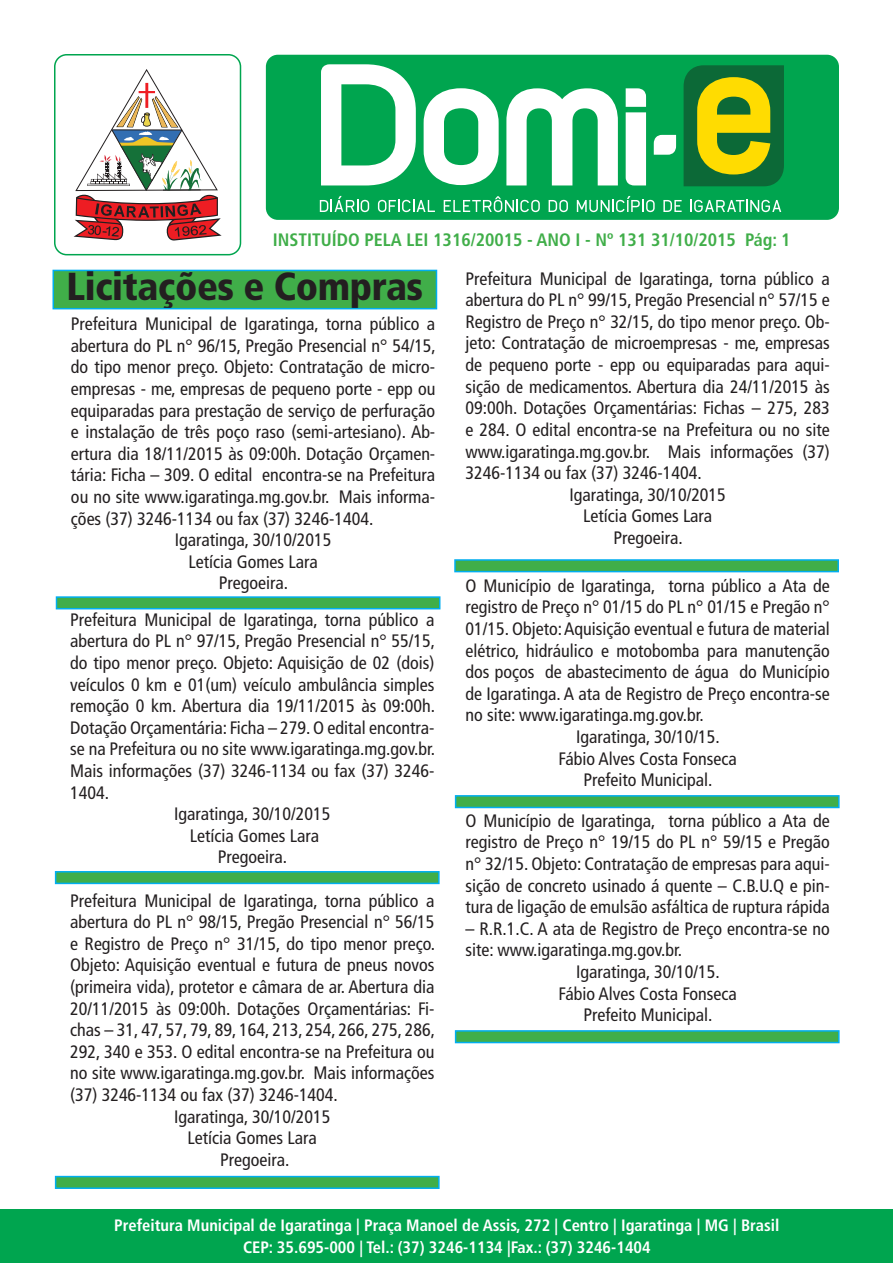
<style>
.page{position:relative;width:893px;height:1263px;background:#fff}
.page>*{position:absolute;margin:0;border:0;box-sizing:border-box;transform-origin:0 0}
.Titulo{font:900 condensed 39px "Frutiger LT Std";letter-spacing:-.01em;color:#231f20}
.t1{font:condensed 18px/21.6px "Frutiger LT Std";color:#231f20;text-align:justify}
.t2{font:700 condensed 18px "Frutiger LT Std";color:#40ae49}
.t3{font:700 condensed 16.5px "Frutiger LT Std";color:#fff}
</style>
<div class="page">
<div style="left:1px;top:1209px;width:892px;height:53px;background:#00a54f"></div>
<div style="left:266px;top:55px;width:573px;height:165px;background:#00a54f;border-radius:12px"></div>
<svg style="left:684px;top:65px;width:100px;height:121px;background:#6c9721"></svg>
<svg style="left:424px;top:88px;width:75px;height:97px"></svg>
<svg style="left:506px;top:88px;width:112px;height:97px"></svg>
<svg style="left:654px;top:135px;width:22px;height:20px"></svg>
<svg style="left:321px;top:64px;width:95px;height:121px"></svg>
<svg style="left:626px;top:88px;width:20px;height:97px;background:#ecf8f2"></svg>
<svg style="left:74px;top:69px;width:148px;height:172px"></svg>
<hr style="left:163px;top:189px;width:38px;height:2px;background:#231f20">
<div style="left:54px;top:54px;width:187px;height:201px;border:2px solid #00a54f;border-radius:12px"></div>
<svg style="left:320px;top:196px;width:49px;height:16px"></svg>
<svg style="left:378px;top:200px;width:57px;height:12px"></svg>
<svg style="left:444px;top:196px;width:96px;height:16px"></svg>
<svg style="left:549px;top:200px;width:19px;height:12px"></svg>
<svg style="left:577px;top:196px;width:78px;height:16px"></svg>
<svg style="left:663px;top:200px;width:19px;height:12px"></svg>
<svg style="left:690px;top:200px;width:91px;height:12px"></svg>
<div style="left:53px;top:270px;width:383px;height:39px;background:#40ae49"></div>
<div style="left:52px;top:270px;width:385px;height:39px;border:2px solid #00aeef"></div>
<div style="left:56px;top:596px;width:384px;height:13px;background:#40ae49;border:2px solid #00aeef"></div>
<div style="left:455px;top:795px;width:385px;height:13px;background:#40ae49;border:2px solid #00aeef"></div>
<div style="left:55px;top:871px;width:385px;height:13px;background:#40ae49;border:2px solid #00aeef"></div>
<div style="left:55px;top:1176px;width:385px;height:13px;background:#40ae49;border:2px solid #00aeef"></div>
<div style="left:454px;top:559px;width:385px;height:13px;background:#40ae49;border:2px solid #00aeef"></div>
<div style="left:455px;top:1030px;width:385px;height:13px;background:#40ae49;border:2px solid #00aeef"></div>
<p class="t2" style="left:273px;top:229px;width:519px">INSTITUÍDO PELA LEI 1316/20015 - ANO I - Nº 131 31/10/2015 Pág: 1</p>
<p class="Titulo" style="left:67px;top:263px;width:358px">Licitações e Compras</p>
<p class="t1" style="left:71px;top:313px;width:366px">Prefeitura Municipal de Igaratinga, torna público a abertura do PL n° 96/15, Pregão Presencial n° 54/15, do tipo menor preço. Objeto: Contratação de micro&shy;empresas - me, empresas de pequeno porte - epp ou equiparadas para prestação de serviço de perfuração e instalação de três poço raso (semi-artesiano). Ab&shy;ertura dia 18/11/2015 às 09:00h. Dotação Orçamen&shy;tária: Ficha – 309. O edital encontra-se na Prefeitura ou no site www.igaratinga.mg.gov.br. Mais informa&shy;ções (37) 3246-1134 ou fax (37) 3246-1404.</p>
<p class="t1" style="left:175px;top:529px;width:158px">Igaratinga, 30/10/2015</p>
<p class="t1" style="left:188px;top:551px;width:131px">Letícia Gomes Lara</p>
<p class="t1" style="left:219px;top:572px;width:71px">Pregoeira.</p>
<p class="t1" style="left:465px;top:575px;width:366px">O Município de Igaratinga, torna público a Ata de registro de Preço n° 01/15 do PL n° 01/15 e Pregão n° 01/15. Objeto: Aquisição eventual e futura de material elétrico, hidráulico e motobomba para manutenção dos poços de abastecimento de água do Município de Igaratinga. A ata de Registro de Preço encontra-se no site: www.igaratinga.mg.gov.br.</p>
<p class="t1" style="left:576px;top:726px;width:145px">Igaratinga, 30/10/15.</p>
<p class="t1" style="left:559px;top:748px;width:180px">Fábio Alves Costa Fonseca</p>
<p class="t1" style="left:583px;top:769px;width:130px">Prefeito Municipal.</p>
<p class="t1" style="left:465px;top:268px;width:366px">Prefeitura Municipal de Igaratinga, torna público a abertura do PL n° 99/15, Pregão Presencial n° 57/15 e Registro de Preço n° 32/15, do tipo menor preço. Ob&shy;jeto: Contratação de microempresas - me, empresas de pequeno porte - epp ou equiparadas para aqui&shy;sição de medicamentos. Abertura dia 24/11/2015 às 09:00h. Dotações Orçamentárias: Fichas – 275, 283 e 284. O edital encontra-se na Prefeitura ou no site www.igaratinga.mg.gov.br. Mais informações (37)<br>3246-1134 ou fax (37) 3246-1404.</p>
<p class="t1" style="left:569px;top:484px;width:158px">Igaratinga, 30/10/2015</p>
<p class="t1" style="left:583px;top:505px;width:131px">Letícia Gomes Lara</p>
<p class="t1" style="left:613px;top:527px;width:71px">Pregoeira.</p>
<p class="t1" style="left:70px;top:609px;width:366px">Prefeitura Municipal de Igaratinga, torna público a abertura do PL n° 97/15, Pregão Presencial n° 55/15, do tipo menor preço. Objeto: Aquisição de 02 (dois) veículos 0 km e 01(um) veículo ambulância simples remoção 0 km. Abertura dia 19/11/2015 às 09:00h.<br>Dotação Orçamentária: Ficha – 279. O edital encontra&shy;se na Prefeitura ou no site www.igaratinga.mg.gov.br.<br>Mais informações (37) 3246-1134 ou fax (37) 3246- 1404.</p>
<p class="t1" style="left:174px;top:803px;width:158px">Igaratinga, 30/10/2015</p>
<p class="t1" style="left:190px;top:825px;width:131px">Letícia Gomes Lara</p>
<p class="t1" style="left:218px;top:846px;width:71px">Pregoeira.</p>
<p class="t1" style="left:70px;top:890px;width:367px">Prefeitura Municipal de Igaratinga, torna público a abertura do PL n° 98/15, Pregão Presencial n° 56/15 e Registro de Preço n° 31/15, do tipo menor preço.<br>Objeto: Aquisição eventual e futura de pneus novos (primeira vida), protetor e câmara de ar. Abertura dia 20/11/2015 às 09:00h. Dotações Orçamentárias: Fi&shy;chas – 31, 47, 57, 79, 89, 164, 213, 254, 266, 275, 286, 292, 340 e 353. O edital encontra-se na Prefeitura ou no site www.igaratinga.mg.gov.br. Mais informações (37) 3246-1134 ou fax (37) 3246-1404.</p>
<p class="t1" style="left:174px;top:1106px;width:158px">Igaratinga, 30/10/2015</p>
<p class="t1" style="left:188px;top:1127px;width:131px">Letícia Gomes Lara</p>
<p class="t1" style="left:220px;top:1149px;width:71px">Pregoeira.</p>
<p class="t1" style="left:465px;top:810px;width:366px">O Município de Igaratinga, torna público a Ata de registro de Preço n° 19/15 do PL n° 59/15 e Pregão n° 32/15. Objeto: Contratação de empresas para aqui&shy;sição de concreto usinado á quente – C.B.U.Q e pin&shy;tura de ligação de emulsão asfáltica de ruptura rápida</p>
<p class="t1" style="left:465px;top:918px;width:366px">– R.R.1.C. A ata de Registro de Preço encontra-se no site: www.igaratinga.mg.gov.br.</p>
<p class="t1" style="left:576px;top:961px;width:145px">Igaratinga, 30/10/15.</p>
<p class="t1" style="left:559px;top:983px;width:180px">Fábio Alves Costa Fonseca</p>
<p class="t1" style="left:583px;top:1004px;width:130px">Prefeito Municipal.</p>
<p class="t3" style="left:114px;top:1215px;width:667px">Prefeitura Municipal de Igaratinga | Praça Manoel de Assis, 272 | Centro | Igaratinga | MG | Brasil</p>
<p class="t3" style="left:243px;top:1237px;width:409px">CEP: 35.695-000 | Tel.: (37) 3246-1134 |Fax.: (37) 3246-1404</p>
</div>
